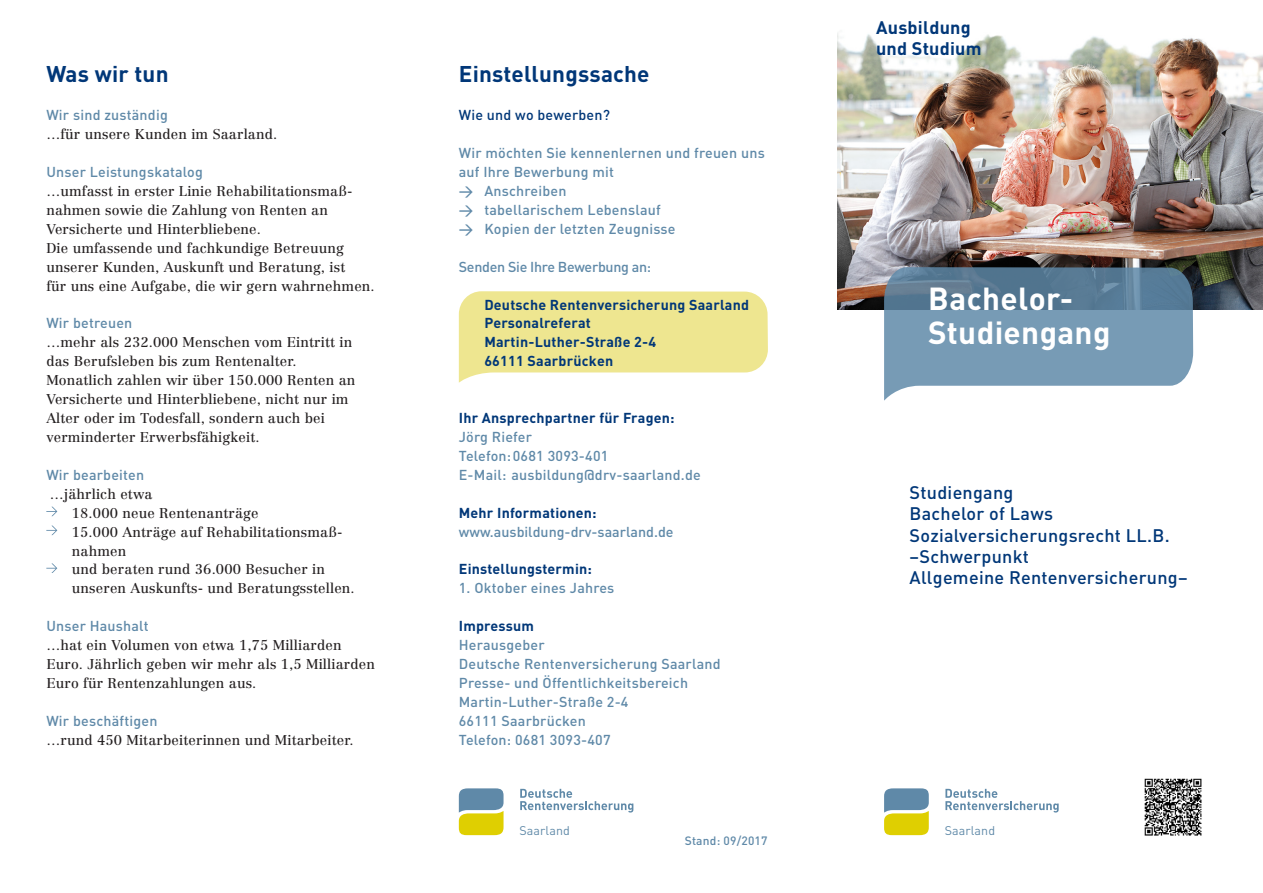
<style>
.page{position:relative;width:1263px;height:893px;background:#fff}
.page>*{position:absolute;margin:0;border:0;box-sizing:border-box;transform-origin:0 0}
.t1{font:700 31.5px "DIN";letter-spacing:.01em;color:#fff}
.t2{font:700 22.5px "DIN";letter-spacing:.01em;color:#013778}
.t3{font:500 18px "DIN";letter-spacing:.015em;color:#013778}
.t4{font:700 18px "DIN";letter-spacing:.01em;color:#013778}
.t5{font:500 14.25px "DIN";letter-spacing:.015em;color:#5f89a8}
.t6{font:700 14.25px "DIN";letter-spacing:.015em;color:#013778}
.t7{font:500 14.25px "DIN";letter-spacing:-.02em;color:#5f89a8}
.t8{font:500 14.25px "DIN";letter-spacing:.015em;color:#013778}
.t9{font:13.95px/18.9px "Centennial";letter-spacing:.01em;color:#231f20}
.t10{font:12.45px "DIN";letter-spacing:.01em;color:#5f89a8}
.t11{font:500 12px "DIN";letter-spacing:.015em;color:#5f89a8}
</style>
<div class="page">
<svg style="left:459px;top:291px;width:309px;height:92px;background:#f0e99e"></svg>
<img style="left:838px;top:34px;width:425px;height:276px">
<svg style="left:884px;top:788px;width:45px;height:47px;background:#a9b567"></svg>
<svg style="left:945px;top:789px;width:114px;height:23px"></svg>
<svg style="left:459px;top:788px;width:44px;height:47px;background:#a8b465"></svg>
<svg style="left:520px;top:789px;width:113px;height:23px"></svg>
<svg style="left:46px;top:507px;width:11px;height:9px"></svg>
<svg style="left:46px;top:526px;width:11px;height:9px"></svg>
<svg style="left:46px;top:563px;width:11px;height:10px"></svg>
<svg style="left:884px;top:267px;width:309px;height:134px;background:#7c9bb2"></svg>
<img style="left:1144px;top:778px;width:58px;height:58px">
<p class="t2" style="left:46px;top:60px;width:124px">Was wir tun</p>
<p class="t5" style="left:46px;top:106px;width:123px">Wir sind zuständig</p>
<p class="t9" style="left:46px;top:125px;width:232px">…für unsere Kunden im Saarland.</p>
<p class="t5" style="left:46px;top:163px;width:158px">Unser Leistungskatalog</p>
<p class="t9" style="left:46px;top:182px;width:308px">…umfasst in erster Linie Rehabilitationsmaß&shy;nahmen sowie die Zahlung von Renten an</p>
<p class="t9" style="left:46px;top:219px;width:216px">Versicherte und Hinterbliebene.</p>
<p class="t9" style="left:46px;top:238px;width:300px">Die umfassende und fachkundige Betreuung unserer Kunden, Auskunft und Beratung, ist</p>
<p class="t9" style="left:46px;top:276px;width:330px">für uns eine Aufgabe, die wir gern wahrnehmen.</p>
<p class="t5" style="left:46px;top:314px;width:87px">Wir betreuen</p>
<p class="t9" style="left:46px;top:333px;width:307px">…mehr als 232.000 Menschen vom Eintritt in das Berufsleben bis zum Rentenalter.</p>
<p class="t9" style="left:46px;top:371px;width:311px">Monatlich zahlen wir über 150.000 Renten an Versicherte und Hinterbliebene, nicht nur im Alter oder im Todesfall, sondern auch bei verminderter Erwerbsfähigkeit.</p>
<p class="t5" style="left:46px;top:466px;width:99px">Wir bearbeiten</p>
<p class="t9" style="left:50px;top:484px;width:104px">…jährlich etwa</p>
<p class="t9" style="left:72px;top:503px;width:188px">18.000 neue Rentenanträge</p>
<p class="t9" style="left:72px;top:522px;width:272px">15.000 Anträge auf Rehabilitationsmaß&shy;nahmen</p>
<p class="t9" style="left:72px;top:560px;width:284px">und beraten rund 36.000 Besucher in unseren Auskunfts- und Beratungsstellen.</p>
<p class="t5" style="left:46px;top:617px;width:104px">Unser Haushalt</p>
<p class="t9" style="left:46px;top:636px;width:330px">…hat ein Volumen von etwa 1,75 Milliarden<br>Euro. Jährlich geben wir mehr als 1,5 Milliarden<br>Euro für Rentenzahlungen aus.</p>
<p class="t5" style="left:46px;top:712px;width:113px">Wir beschäftigen</p>
<p class="t9" style="left:46px;top:730px;width:309px">…rund 450 Mitarbeiterinnen und Mitarbeiter.</p>
<p class="t2" style="left:459px;top:60px;width:192px">Einstellungssache</p>
<p class="t8" style="left:459px;top:106px;width:153px">Wie und wo bewerben?</p>
<p class="t5" style="left:459px;top:144px;width:308px">Wir möchten Sie kennenlernen und freuen uns</p>
<p class="t5" style="left:459px;top:163px;width:157px">auf Ihre Bewerbung mit</p>
<p class="t5" style="left:459px;top:182px;width:109px">&gt; Anschreiben</p>
<p class="t5" style="left:459px;top:201px;width:204px">&gt; tabellarischem Lebenslauf</p>
<p class="t5" style="left:459px;top:220px;width:218px">&gt; Kopien der letzten Zeugnisse</p>
<p class="t7" style="left:459px;top:257px;width:194px">Senden Sie Ihre Bewerbung an:</p>
<p class="t6" style="left:484px;top:295px;width:266px">Deutsche Rentenversicherung Saarland</p>
<p class="t6" style="left:484px;top:314px;width:108px">Personalreferat</p>
<p class="t6" style="left:484px;top:333px;width:173px">Martin-Luther-Straße 2-4</p>
<p class="t6" style="left:484px;top:352px;width:130px">66111 Saarbrücken</p>
<p class="t6" style="left:459px;top:409px;width:217px">Ihr Ansprechpartner für Fragen:</p>
<p class="t5" style="left:459px;top:428px;width:75px">Jörg Riefer</p>
<p class="t5" style="left:459px;top:447px;width:151px">Telefon:0681 3093-401</p>
<p class="t5" style="left:459px;top:466px;width:243px">E-Mail: ausbildung@drv-saarland.de</p>
<p class="t6" style="left:459px;top:503px;width:139px">Mehr Informationen:</p>
<p class="t5" style="left:459px;top:522px;width:216px">www.ausbildung-drv-saarland.de</p>
<p class="t6" style="left:459px;top:560px;width:135px">Einstellungstermin:</p>
<p class="t5" style="left:459px;top:579px;width:157px">1. Oktober eines Jahres</p>
<p class="t6" style="left:459px;top:617px;width:77px">Impressum</p>
<p class="t5" style="left:459px;top:636px;width:87px">Herausgeber</p>
<p class="t5" style="left:459px;top:655px;width:263px">Deutsche Rentenversicherung Saarland</p>
<p class="t5" style="left:459px;top:674px;width:231px">Presse- und Öffentlichkeitsbereich</p>
<p class="t5" style="left:459px;top:693px;width:171px">Martin-Luther-Straße 2-4</p>
<p class="t5" style="left:459px;top:712px;width:129px">66111 Saarbrücken</p>
<p class="t5" style="left:459px;top:730px;width:153px">Telefon: 0681 3093-407</p>
<p class="t4" style="left:876px;top:16px;width:96px">Ausbildung</p>
<p class="t4" style="left:876px;top:37px;width:107px">und Studium</p>
<p class="t1" style="left:928px;top:278px;width:146px">Bachelor-</p>
<p class="t1" style="left:928px;top:312px;width:184px">Studiengang</p>
<p class="t3" style="left:909px;top:481px;width:105px">Studiengang</p>
<p class="t3" style="left:909px;top:502px;width:145px">Bachelor of Laws</p>
<p class="t3" style="left:909px;top:523px;width:262px">Sozialversicherungsrecht LL.B.</p>
<p class="t3" style="left:909px;top:545px;width:121px">–Schwerpunkt</p>
<p class="t3" style="left:909px;top:566px;width:279px">Allgemeine Rentenversicherung–</p>
<p class="t10" style="left:519px;top:822px;width:52px">Saarland</p>
<p class="t10" style="left:945px;top:822px;width:52px">Saarland</p>
<p class="t11" style="left:685px;top:833px;width:84px">Stand: 09/2017</p>
</div>
